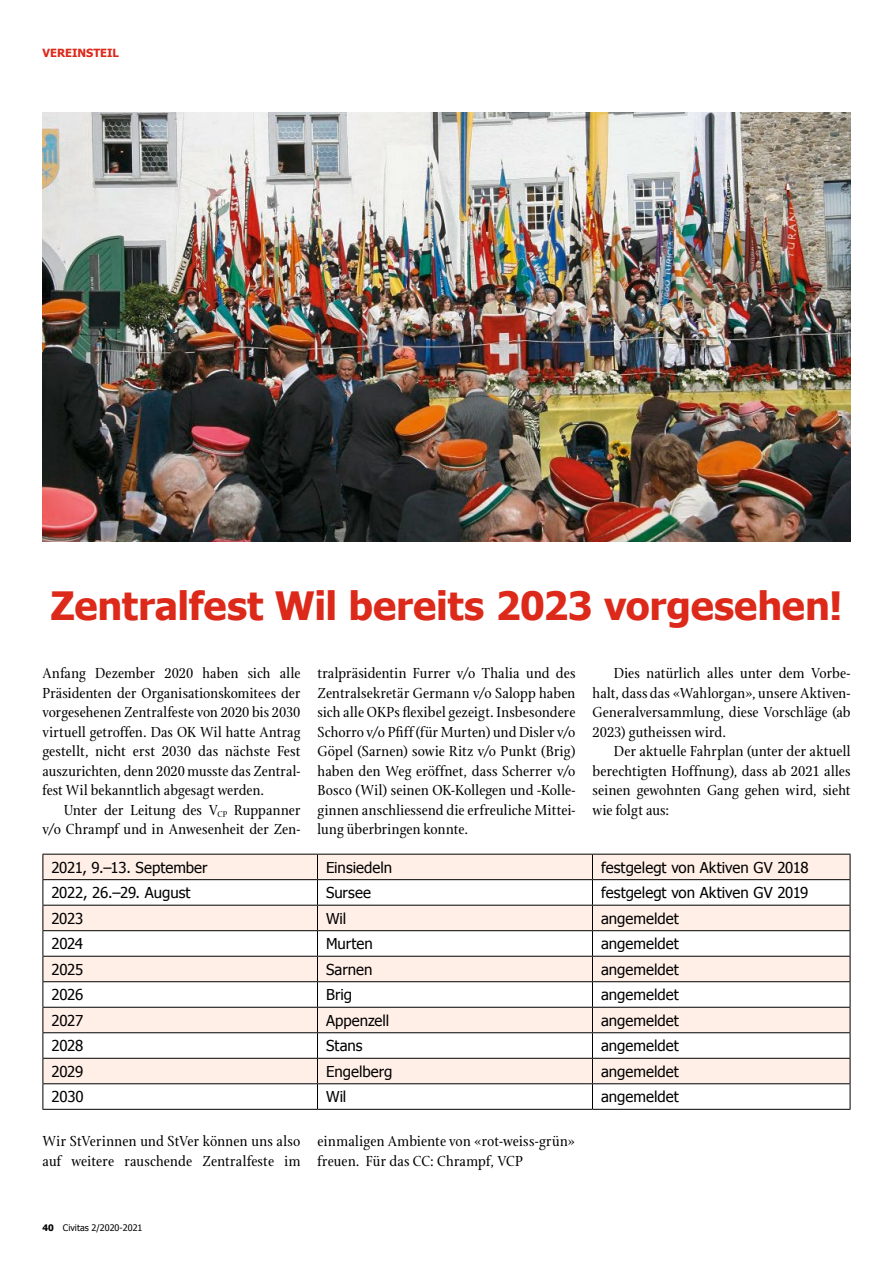
<style>
.page{position:relative;width:893px;height:1263px;background:#fff}
.page>*{position:absolute;margin:0;border:0;box-sizing:border-box;transform-origin:0 0}
.t1{font:700 39px "Tahoma";letter-spacing:-.005em;color:#dc291a}
.t2{font:15.75px/19.5px "Stone Print";letter-spacing:.01em;color:#000;text-align:justify}
.t3{font:15px "Tahoma";color:#000}
.t4{font:700 11.25px "Tahoma";color:#dc291a}
.t5{font:9px "Tahoma";color:#000}
.s1{font-weight:700}
</style>
<div class="page">
<div style="left:44px;top:855px;width:806px;height:24px;background:#ffefe7"></div>
<svg style="left:44px;top:880px;width:806px;height:229px"></svg>
<hr style="left:43px;top:854px;width:274px;height:1px;background:#000">
<hr style="left:317px;top:854px;width:275px;height:1px;background:#000">
<hr style="left:592px;top:854px;width:258px;height:1px;background:#000">
<hr style="left:43px;top:879px;width:274px;height:1px;background:#000">
<hr style="left:317px;top:879px;width:275px;height:1px;background:#000">
<hr style="left:592px;top:879px;width:258px;height:1px;background:#000">
<hr style="left:43px;top:905px;width:274px;height:1px;background:#000">
<hr style="left:317px;top:905px;width:275px;height:1px;background:#000">
<hr style="left:592px;top:905px;width:258px;height:1px;background:#000">
<hr style="left:43px;top:930px;width:274px;height:1px;background:#000">
<hr style="left:317px;top:930px;width:275px;height:1px;background:#000">
<hr style="left:592px;top:930px;width:258px;height:1px;background:#000">
<hr style="left:43px;top:956px;width:274px;height:1px;background:#000">
<hr style="left:317px;top:956px;width:275px;height:1px;background:#000">
<hr style="left:592px;top:956px;width:258px;height:1px;background:#000">
<hr style="left:43px;top:981px;width:274px;height:1px;background:#000">
<hr style="left:317px;top:981px;width:275px;height:1px;background:#000">
<hr style="left:592px;top:981px;width:258px;height:1px;background:#000">
<hr style="left:43px;top:1007px;width:274px;height:1px;background:#000">
<hr style="left:317px;top:1007px;width:275px;height:1px;background:#000">
<hr style="left:592px;top:1007px;width:258px;height:1px;background:#000">
<hr style="left:43px;top:1032px;width:274px;height:1px;background:#000">
<hr style="left:317px;top:1032px;width:275px;height:1px;background:#000">
<hr style="left:592px;top:1032px;width:258px;height:1px;background:#000">
<hr style="left:43px;top:1058px;width:274px;height:1px;background:#000">
<hr style="left:317px;top:1058px;width:275px;height:1px;background:#000">
<hr style="left:592px;top:1058px;width:258px;height:1px;background:#000">
<hr style="left:43px;top:1083px;width:274px;height:1px;background:#000">
<svg style="left:43px;top:854px;width:1px;height:255px"></svg>
<hr style="left:317px;top:1083px;width:275px;height:1px;background:#000">
<svg style="left:317px;top:854px;width:1px;height:255px"></svg>
<hr style="left:592px;top:1083px;width:258px;height:1px;background:#000">
<svg style="left:592px;top:854px;width:1px;height:255px"></svg>
<svg style="left:850px;top:854px;width:1px;height:255px"></svg>
<hr style="left:43px;top:1109px;width:274px;height:1px;background:#000">
<hr style="left:317px;top:1109px;width:275px;height:1px;background:#000">
<hr style="left:592px;top:1109px;width:258px;height:1px;background:#000">
<img style="left:43px;top:113px;width:807px;height:429px">
<p class="t4" style="left:43px;top:45px;width:78px">VEREINSTEIL</p>
<h1 class="t1" style="left:50px;top:578px;width:794px">Zentralfest Wil bereits 2023 vorgesehen!</h1>
<p class="t2" style="left:42px;top:664px;width:259px">Anfang Dezember 2020 haben sich alle Präsidenten der Organisationskomitees der vorgesehenen Zentralfeste von 2020 bis 2030 virtuell getroffen. Das OK Wil hatte Antrag gestellt, nicht erst 2030 das nächste Fest auszurichten, denn 2020 musste das Zentral&shy;fest Wil bekanntlich abgesagt werden.</p>
<p class="t2" style="left:43px;top:800px;width:259px;text-align:right">Unter der Leitung des V<sub>CP</sub> Ruppanner v/o Chrampf und in Anwesenheit der Zen-</p>
<p class="t2" style="left:317px;top:664px;width:260px">tralpräsidentin Furrer v/o Thalia und des Zentralsekretär Germann v/o Salopp haben sich alle OKPs flexibel gezeigt. Insbesondere Schorro v/o Pfiff (für Murten) undDisler v/o Göpel (Sarnen) sowie Ritz v/o Punkt (Brig) haben den Weg eröffnet, dass Scherrer v/o Bosco (Wil) seinen OK-Kollegen und -Kolle&shy;ginnen anschliessend die erfreuliche Mittei&shy;lung überbringen konnte.</p>
<p class="t2" style="left:593px;top:664px;width:259px;text-indent:21px">Dies natürlich alles unter dem Vorbe&shy;halt, dass das «Wahlorgan», unsere Aktiven-Generalversammlung, diese Vorschläge (ab 2023) gutheissen wird.</p>
<p class="t2" style="left:593px;top:742px;width:259px;text-indent:21px">Der aktuelle Fahrplan (unter der aktuell berechtigten Hoffnung), dass ab 2021 alles seinen gewohnten Gang gehen wird, sieht wie folgt aus:</p>
<p class="t3" style="left:51px;top:857px;width:158px">2021, 9.–13. September</p>
<p class="t3" style="left:326px;top:857px;width:68px">Einsiedeln</p>
<p class="t3" style="left:601px;top:857px;width:209px">festgelegt von Aktiven GV 2018</p>
<p class="t3" style="left:51px;top:883px;width:141px">2022, 26.–29. August</p>
<p class="t3" style="left:326px;top:883px;width:46px">Sursee</p>
<p class="t3" style="left:601px;top:883px;width:209px">festgelegt von Aktiven GV 2019</p>
<p class="t3" style="left:51px;top:908px;width:34px">2023</p>
<p class="t3" style="left:326px;top:908px;width:22px">Wil</p>
<p class="t3" style="left:601px;top:908px;width:79px">angemeldet</p>
<p class="t3" style="left:51px;top:934px;width:33px">2024</p>
<p class="t3" style="left:326px;top:934px;width:48px">Murten</p>
<p class="t3" style="left:601px;top:934px;width:79px">angemeldet</p>
<p class="t3" style="left:51px;top:959px;width:33px">2025</p>
<p class="t3" style="left:326px;top:959px;width:48px">Sarnen</p>
<p class="t3" style="left:601px;top:959px;width:79px">angemeldet</p>
<p class="t3" style="left:51px;top:985px;width:33px">2026</p>
<p class="t3" style="left:326px;top:985px;width:28px">Brig</p>
<p class="t3" style="left:601px;top:985px;width:79px">angemeldet</p>
<p class="t3" style="left:51px;top:1010px;width:33px">2027</p>
<p class="t3" style="left:326px;top:1010px;width:65px">Appenzell</p>
<p class="t3" style="left:601px;top:1010px;width:79px">angemeldet</p>
<p class="t3" style="left:52px;top:1036px;width:33px">2028</p>
<p class="t3" style="left:326px;top:1036px;width:38px">Stans</p>
<p class="t3" style="left:601px;top:1036px;width:79px">angemeldet</p>
<p class="t3" style="left:52px;top:1061px;width:33px">2029</p>
<p class="t3" style="left:326px;top:1061px;width:68px">Engelberg</p>
<p class="t3" style="left:601px;top:1061px;width:79px">angemeldet</p>
<p class="t3" style="left:52px;top:1087px;width:34px">2030</p>
<p class="t3" style="left:326px;top:1087px;width:22px">Wil</p>
<p class="t3" style="left:601px;top:1087px;width:79px">angemeldet</p>
<p class="t2" style="left:43px;top:1132px;width:259px">Wir StVerinnen und StVer können uns also auf weitere rauschende Zentralfeste im</p>
<p class="t2" style="left:317px;top:1132px;width:259px">einmaligen Ambiente von «rot-weiss-grün» freuen. Für das CC: Chrampf, VCP</p>
<p class="t5" style="left:43px;top:1222px;width:101px"><span class="s1">40</span> Civitas 2/2020-2021</p>
</div>
